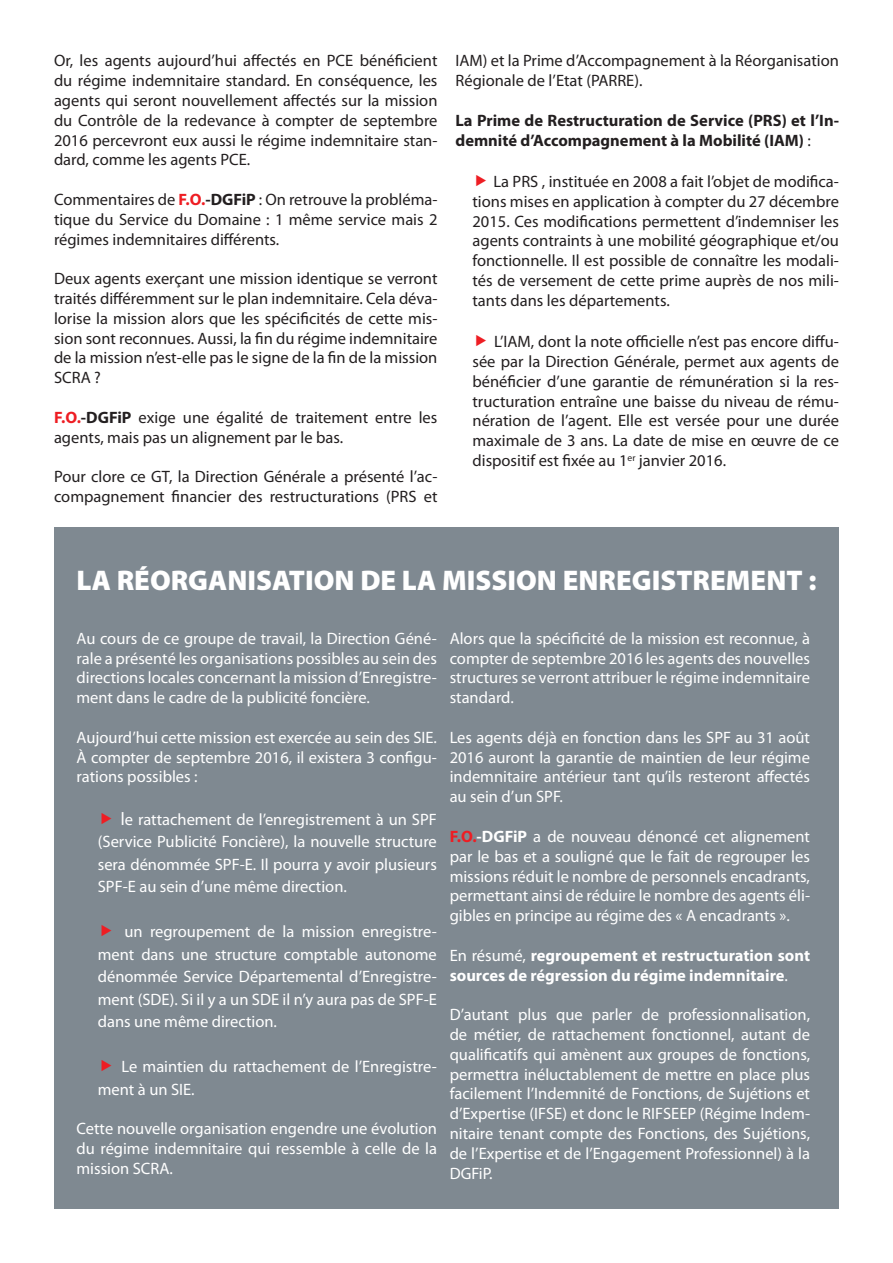
<style>
.page{position:relative;width:893px;height:1263px;background:#fff}
.page>*{position:absolute;margin:0;border:0;box-sizing:border-box;transform-origin:0 0}
.t1{font:900 28.5px "Myriad Pro";color:#fff}
.t2{font:16.5px/19.8px "Myriad Pro";color:#fff;text-align:justify}
.t3{font:16.5px/19.8px "Myriad Pro";color:#231f20;text-align:justify}
.t4{font:700 16.5px/19.8px "Myriad Pro";color:#231f20}
.t5{font:700 16.5px/19.8px "Myriad Pro";color:#fff}
.s1{font-weight:700;color:#ee1d23}
.s2{font-weight:700}
.s3{font-weight:400}
.s4{font-family:"Arial";font-size:18px}
</style>
<div class="page">
<div style="left:54px;top:527px;width:785px;height:682px;background:#7f8991"></div>
<p class="t3" style="left:54px;top:51px;width:385px">Or, les agents aujourd’hui affectés en PCE bénéficient du régime indemnitaire standard. En conséquence, les agents qui seront nouvellement affectés sur la mission du Contrôle de la redevance à compter de septembre 2016 percevront eux aussi le régime indemnitaire stan&shy;dard, comme les agents PCE.</p>
<p class="t3" style="left:54px;top:189px;width:385px">Commentaires de <span class="s1">F.O.</span><span class="s2">-DGFiP</span> : On retrouve la probléma&shy;tique du Service du Domaine : 1 même service mais 2 régimes indemnitaires différents.</p>
<p class="t3" style="left:54px;top:268px;width:385px">Deux agents exerçant une mission identique se verront traités différemment sur le plan indemnitaire. Cela déva&shy;lorise la mission alors que les spécificités de cette mis&shy;sion sont reconnues. Aussi, la fin du régime indemnitaire de la mission n’est-elle pas le signe de la fin de la mission SCRA ?</p>
<p class="t3" style="left:54px;top:407px;width:385px"><span class="s1">F.O.</span><span class="s2">-DGFiP</span> exige une égalité de traitement entre les agents, mais pas un alignement par le bas.</p>
<p class="t3" style="left:54px;top:466px;width:385px">Pour clore ce GT, la Direction Générale a présenté l’ac&shy;compagnement financier des restructurations (PRS et</p>
<p class="t3" style="left:455px;top:51px;width:385px">IAM) et la Prime d’Accompagnement à la Réorganisation<br>Régionale de l’Etat (PARRE).</p>
<p class="t4" style="left:455px;top:110px;width:385px">La Prime de Restructuration de Service (PRS) et l’In&shy;demnité d’Accompagnement à la Mobilité (IAM) <span class="s3">:</span></p>
<p class="t3" style="left:472px;top:171px;width:368px;text-indent:21px">La PRS , instituée en 2008 a fait l’objet de modifica&shy;tions mises en application à compter du 27 décembre 2015. Ces modifications permettent d’indemniser les agents contraints à une mobilité géographique et/ou fonctionnelle. Il est possible de connaître les modali&shy;tés de versement de cette prime auprès de nos mili&shy;tants dans les départements.</p>
<p class="t3" style="left:472px;top:331px;width:368px;text-indent:22px">L’IAM, dont la note officielle n’est pas encore diffu&shy;sée par la Direction Générale, permet aux agents de bénéficier d’une garantie de rémunération si la res&shy;tructuration entraîne une baisse du niveau de rému&shy;nération de l’agent. Elle est versée pour une durée maximale de 3 ans. La date de mise en œuvre de ce dispositif est fixée au 1<sup>er</sup> janvier 2016.</p>
<p class="t1" style="left:77px;top:564px;width:741px">LA RÉORGANISATION DE LA MISSION ENREGISTREMENT :</p>
<p class="t2" style="left:77px;top:628px;width:362px">Au cours de ce groupe de travail, la Direction Géné&shy;rale a présenté les organisations possibles au sein des directions locales concernant la mission d’Enregistre&shy;ment dans le cadre de la publicité foncière.</p>
<p class="t2" style="left:77px;top:727px;width:362px">Aujourd’hui cette mission est exercée au sein des SIE.<br>À compter de septembre 2016, il existera 3 configu&shy;rations possibles :</p>
<p class="t2" style="left:98px;top:808px;width:341px;line-height:22.5px;text-indent:23px"><span class="s4">l</span>e rattachement de l’enregistrement à un SPF (Service Publicité Foncière), la nouvelle structure sera dénommée SPF-E. Il pourra y avoir plusieurs SPF-E au sein d’une même direction.</p>
<p class="t2" style="left:98px;top:920px;width:341px;line-height:22.5px;text-indent:27px">un regroupement de la mission enregistre&shy;ment dans une structure comptable autonome dénommée Service Départemental d’Enregistre&shy;ment (SDE). Si il y a un SDE il n’y aura pas de SPF-E dans une même direction.</p>
<p class="t2" style="left:98px;top:1055px;width:341px;line-height:22.5px;text-indent:24px">Le maintien du rattachement de l’Enregistre&shy;ment à un SIE.</p>
<p class="t2" style="left:77px;top:1119px;width:362px">Cette nouvelle organisation engendre une évolution du régime indemnitaire qui ressemble à celle de la mission SCRA.</p>
<p class="t2" style="left:450px;top:628px;width:362px">Alors que la spécificité de la mission est reconnue, à compter de septembre 2016 les agents des nouvelles structures se verront attribuer le régime indemnitaire standard.</p>
<p class="t2" style="left:450px;top:727px;width:362px">Les agents déjà en fonction dans les SPF au 31 août 2016 auront la garantie de maintien de leur régime indemnitaire antérieur tant qu’ils resteront affectés au sein d’un SPF.</p>
<p class="t2" style="left:450px;top:826px;width:362px"><span class="s1">F.O.</span><span class="s2">-DGFiP</span> a de nouveau dénoncé cet alignement par le bas et a souligné que le fait de regrouper les missions réduit le nombre de personnels encadrants, permettant ainsi de réduire le nombre des agents éli&shy;gibles en principe au régime des « A encadrants ».</p>
<p class="t5" style="left:450px;top:945px;width:362px"><span class="s3">En résumé,</span> regroupement et restructuration sont sources de régression du régime indemnitaire<span class="s3">.</span></p>
<p class="t2" style="left:450px;top:1004px;width:362px">D’autant plus que parler de professionnalisation, de métier, de rattachement fonctionnel, autant de qualificatifs qui amènent aux groupes de fonctions, permettra inéluctablement de mettre en place plus facilement l’Indemnité de Fonctions, de Sujétions et d’Expertise (IFSE) et donc le RIFSEEP (Régime Indem&shy;nitaire tenant compte des Fonctions, des Sujétions, de l’Expertise et de l’Engagement Professionnel) à la DGFiP.</p>
</div>
